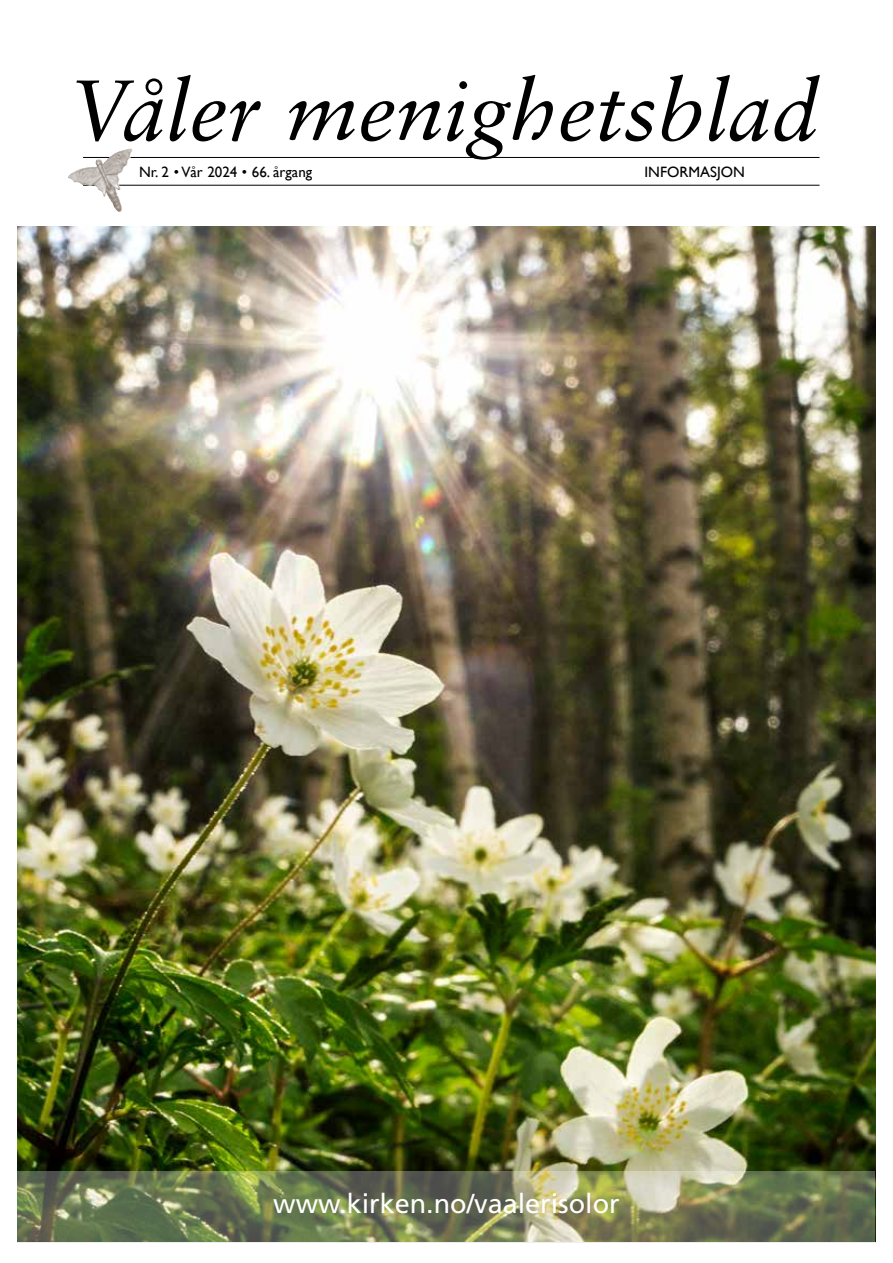
<style>
.page{position:relative;width:893px;height:1263px;background:#fff}
.page>*{position:absolute;margin:0;border:0;box-sizing:border-box;transform-origin:0 0}
.t1{font:italic 85.5px "Sabon LT Std";color:#000}
.t2{font:27px "Frutiger LT Std";color:#fff}
.t3{font:15px "Gill Sans";color:#000}
</style>
<div class="page">
<img style="left:17px;top:226px;width:859px;height:1015px">
<hr style="left:83px;top:157px;width:736px;height:1px;background:#000">
<hr style="left:83px;top:185px;width:736px;height:1px;background:#000">
<img style="left:68px;top:148px;width:63px;height:34px">
<img style="left:17px;top:1171px;width:858px;height:71px">
<h1 class="t1" style="left:68px;top:61px;width:753px">Våler menighetsblad</h1>
<p class="t3" style="left:139px;top:163px;width:175px">Nr. 2 • Vår 2024 • 66. årgang</p>
<p class="t3" style="left:645px;top:163px;width:102px">INFORMASJON</p>
<h2 class="t2" style="left:273px;top:1188px;width:348px">www.kirken.no/vaalerisolor</h2>
</div>
